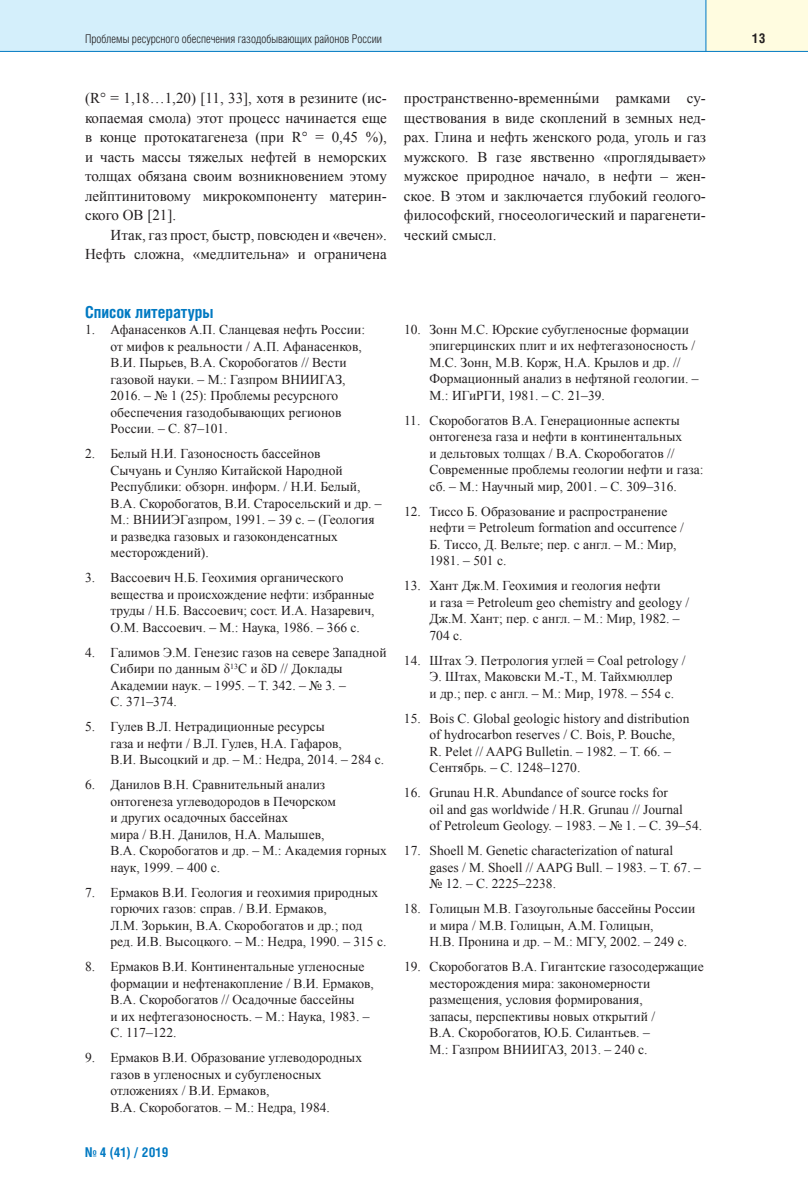
<style>
.page{position:relative;width:808px;height:1191px;background:#fff}
.page>*{position:absolute;margin:0;border:0;box-sizing:border-box;transform-origin:0 0}
.t1{font:700 16.5px "Helios Cond";color:#0079c2}
.t2{font:15px/19.5px "Times New Roman";color:#231f20;text-align:justify}
.t3{font:13.5px/16.5px "Times New Roman";color:#231f20}
.t4{font:700 13.5px "Helios Cond";color:#0079c2}
.t5{font:700 13.5px "Helios Cond";color:#231f20}
.t6{font:300 12px "Helios Cond";color:#231f20}
</style>
<div class="page">
<div style="left:0;top:0;width:706px;height:51px;background:#d4effb"></div>
<div style="left:706px;top:0;width:102px;height:51px;background:#fffce0"></div>
<hr style="left:0;top:51px;width:808px;height:1px;background:#0079c2">
<hr style="left:705px;top:0;width:1px;height:51px;background:#0079c2">
<p class="t6" style="left:85px;top:34px;width:298px">Проблемы ресурсного обеспечения газодобывающих районов России</p>
<p class="t5" style="left:752px;top:33px;width:15px">13</p>
<p class="t2" style="left:85px;top:88px;width:303px">(R° = 1,18…1,20) [11, 33], хотя в резините (ис&shy;копаемая смола) этот процесс начинается еще в конце протокатагенеза (при R° = 0,45 %), и часть массы тяжелых нефтей в неморских толщах обязана своим возникновением этому лейптинитовому микрокомпоненту материн&shy;ского ОВ [21].</p>
<p class="t2" style="left:85px;top:225px;width:303px;text-align:right">Итак, газ прост, быстр, повсюден и «вечен».<br>Нефть сложна, «медлительна» и ограничена</p>
<p class="t2" style="left:404px;top:88px;width:303px">пространственно-временны́ми рамками су&shy;ществования в виде скоплений в земных нед&shy;рах. Глина и нефть женского рода, уголь и газ мужского. В газе явственно «проглядывает» мужское природное начало, в нефти – жен&shy;ское. В этом и заключается глубокий геолого&shy;философский, гносеологический и парагенети&shy;ческий смысл.</p>
<p class="t1" style="left:85px;top:306px;width:130px">Список литературы</p>
<p class="t3" style="left:111px;top:321px;width:256px;text-indent:-26px">1. Афанасенков А.П. Сланцевая нефть России: от мифов к реальности / А.П. Афанасенков, В.И. Пырьев, В.А. Скоробогатов // Вести газовой науки. – М.: Газпром ВНИИГАЗ, 2016. – № 1 (25): Проблемы ресурсного обеспечения газодобывающих регионов России. – С. 87–101.</p>
<p class="t3" style="left:111px;top:445px;width:273px;text-indent:-26px">2. Белый Н.И. Газоносность бассейнов<br>Сычуань и Сунляо Китайской Народной Республики: обзорн. информ. / Н.И. Белый, В.А. Скоробогатов, В.И. Старосельский и др. – М.: ВНИИЭГазпром, 1991. – 39 с. – (Геология и разведка газовых и газоконденсатных месторождений).</p>
<p class="t3" style="left:111px;top:569px;width:265px;text-indent:-26px">3. Вассоевич Н.Б. Геохимия органического вещества и происхождение нефти: избранные труды / Н.Б. Вассоевич; сост. И.А. Назаревич, О.М. Вассоевич. – М.: Наука, 1986. – 366 с.</p>
<p class="t3" style="left:111px;top:644px;width:277px;text-indent:-26px">4. Галимов Э.М. Генезис газов на севере Западной Сибири по данным δ<sup>13</sup>С и δD // Доклады Академии наук. – 1995. – Т. 342. – № 3. –<br>С. 371–374.</p>
<p class="t3" style="left:111px;top:718px;width:275px;text-indent:-26px">5. Гулев В.Л. Нетрадиционные ресурсы<br>газа и нефти / В.Л. Гулев, Н.А. Гафаров,<br>В.И. Высоцкий и др. – М.: Недра, 2014. – 284 с.</p>
<p class="t3" style="left:111px;top:776px;width:278px;text-indent:-26px">6. Данилов В.Н. Сравнительный анализ онтогенеза углеводородов в Печорском<br>и других осадочных бассейнах<br>мира / В.Н. Данилов, Н.А. Малышев,<br>В.А. Скоробогатов и др. – М.: Академия горных наук, 1999. – 400 с.</p>
<p class="t3" style="left:111px;top:884px;width:277px;text-indent:-26px">7. Ермаков В.И. Геология и геохимия природных горючих газов: справ. / В.И. Ермаков,<br>Л.М. Зорькин, В.А. Скоробогатов и др.; под ред. И.В. Высоцкого. – М.: Недра, 1990. – 315 с.</p>
<p class="t3" style="left:111px;top:958px;width:265px;text-indent:-26px">8. Ермаков В.И. Континентальные угленосные формации и нефтенакопление / В.И. Ермаков, В.А. Скоробогатов // Осадочные бассейны<br>и их нефтегазоносность. – М.: Наука, 1983. – С. 117–122.</p>
<p class="t3" style="left:111px;top:1049px;width:253px;text-indent:-26px">9. Ермаков В.И. Образование углеводородных газов в угленосных и субугленосных отложениях / В.И. Ермаков,<br>В.А. Скоробогатов. – М.: Недра, 1984.</p>
<p class="t4" style="left:85px;top:1147px;width:85px">№ 4 (41) / 2019</p>
<p class="t3" style="left:429px;top:321px;width:270px;text-indent:-26px">10. Зонн М.С. Юрские субугленосные формации эпигерцинских плит и их нефтегазоносность / М.С. Зонн, М.В. Корж, Н.А. Крылов и др. // Формационный анализ в нефтяной геологии. – М.: ИГиРГИ, 1981. – С. 21–39.</p>
<p class="t3" style="left:429px;top:412px;width:275px;text-indent:-26px">11. Скоробогатов В.А. Генерационные аспекты онтогенеза газа и нефти в континентальных<br>и дельтовых толщах / В.А. Скоробогатов // Современные проблемы геологии нефти и газа: сб. – М.: Научный мир, 2001. – С. 309–316.</p>
<p class="t3" style="left:429px;top:503px;width:256px;text-indent:-26px">12. Тиссо Б. Образование и распространение нефти = Petroleum formation and occurrence / Б. Тиссо, Д. Вельте; пер. с англ. – М.: Мир, 1981. – 501 с.</p>
<p class="t3" style="left:429px;top:577px;width:261px;text-indent:-26px">13. Хант Дж.М. Геохимия и геология нефти<br>и газа = Petroleum geo chemistry and geology /<br>Дж.М. Хант; пер. с англ. – М.: Мир, 1982. –<br>704 с.</p>
<p class="t3" style="left:429px;top:652px;width:258px;text-indent:-26px">14. Штах Э. Петрология углей = Coal petrology /<br>Э. Штах, Маковски М.-Т., М. Тайхмюллер<br>и др.; пер. с англ. – М.: Мир, 1978. – 554 с.</p>
<p class="t3" style="left:429px;top:710px;width:261px;text-indent:-26px">15. Bois C. Global geologic history and distribution of hydrocarbon reserves / C. Bois, P. Bouche, R. Pelet // AAPG Bulletin. – 1982. – Т. 66. – Сентябрь. – С. 1248–1270.</p>
<p class="t3" style="left:429px;top:784px;width:274px;text-indent:-26px">16. Grunau H.R. Abundance of source rocks for<br>oil and gas worldwide / H.R. Grunau // Journal<br>of Petroleum Geology. – 1983. – № 1. – С. 39–54.</p>
<p class="t3" style="left:429px;top:842px;width:273px;text-indent:-26px">17. Shoell M. Genetic characterization of natural gases / M. Shoell // AAPG Bull. – 1983. – Т. 67. – № 12. – С. 2225–2238.</p>
<p class="t3" style="left:429px;top:900px;width:267px;text-indent:-26px">18. Голицын М.В. Газоугольные бассейны России и мира / М.В. Голицын, А.М. Голицын,<br>Н.В. Пронина и др. – М.: МГУ, 2002. – 249 с.</p>
<p class="t3" style="left:429px;top:958px;width:276px;text-indent:-26px">19. Скоробогатов В.А. Гигантские газосодержащие месторождения мира: закономерности размещения, условия формирования,<br>запасы, перспективы новых открытий /<br>В.А. Скоробогатов, Ю.Б. Силантьев. –<br>М.: Газпром ВНИИГАЗ, 2013. – 240 с.</p>
</div>
